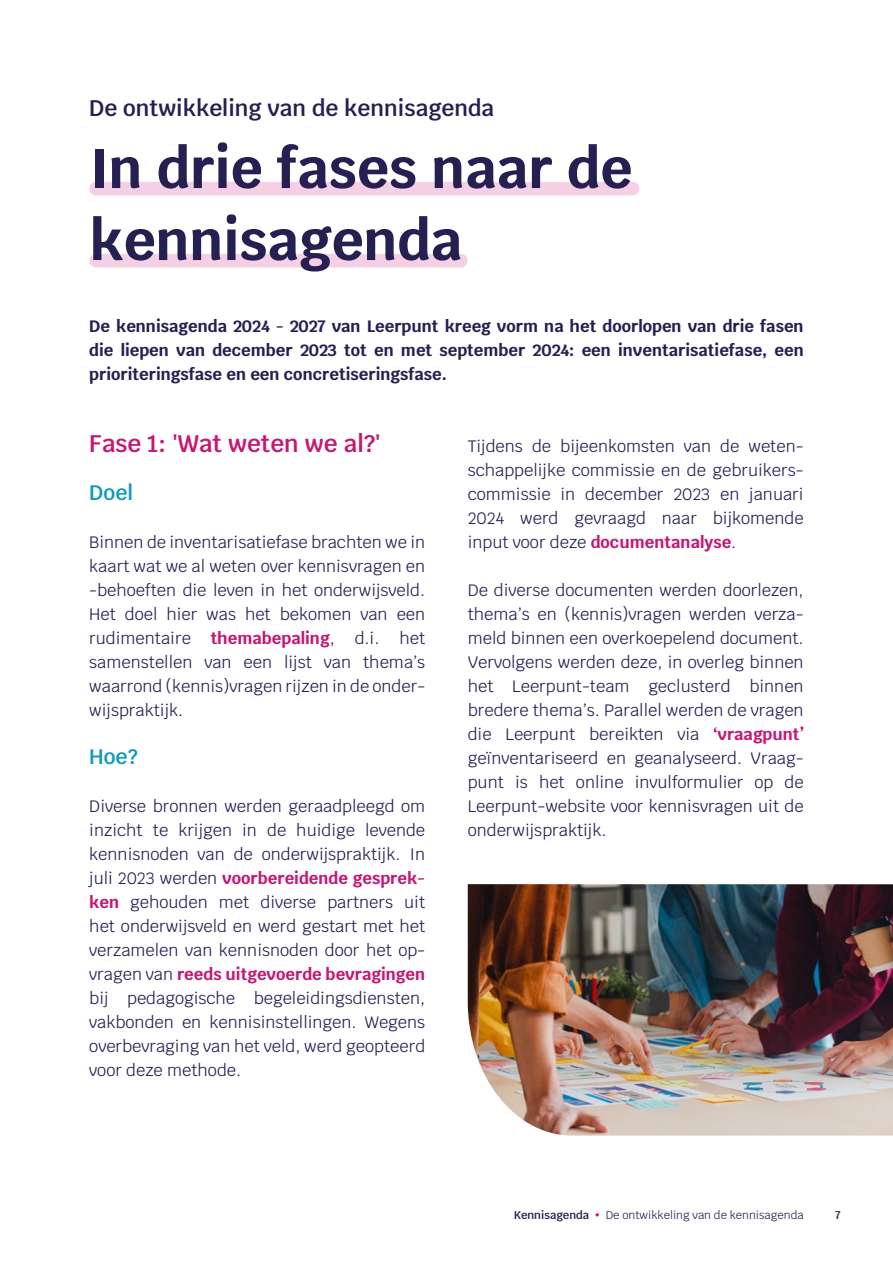
<style>
.page{position:relative;width:893px;height:1263px;background:#fff}
.page>*{position:absolute;margin:0;border:0;box-sizing:border-box;transform-origin:0 0}
.t1{font:700 55.5px/72px "Krub";color:#262052}
.t2{font:600 24px "Krub";color:#c41873}
.t3{font:600 22.5px "Krub";color:#262052}
.t4{font:600 21px "Krub";color:#119bba}
.t5{font:16.5px/24px "Krub";color:#262052;text-align:justify}
.t6{font:700 16.5px/24px "Krub";color:#262052;text-align:justify}
.t7{font:11.25px "Krub";color:#262052}
.t8{font:600 11.25px "Krub";color:#262052}
.s1{font-weight:700;color:#c41873}
.s2{font-weight:600}
.s3{color:#c41873}
</style>
<div class="page">
<div style="left:89px;top:182px;width:550px;height:13px;background:#f5d0e4;border-radius:7px"></div>
<div style="left:89px;top:254px;width:379px;height:13px;background:#f5d0e4;border-radius:7px"></div>
<img style="left:468px;top:884px;width:425px;height:251px">
<h3 class="t3" style="left:89px;top:95px;width:406px">De ontwikkeling van de kennisagenda</h3>
<h1 class="t1" style="left:89px;top:133px;width:545px">In drie fases naar de kennisagenda</h1>
<p class="t6" style="left:89px;top:314px;width:716px">De kennisagenda 2024 - 2027 van Leerpunt kreeg vorm na het doorlopen van drie fasen die liepen van december 2023 tot en met september 2024: een inventarisatiefase, een prioriteringsfase en een concretiseringsfase.</p>
<h2 class="t2" style="left:89px;top:430px;width:293px">Fase 1: 'Wat weten we al?'</h2>
<p class="t4" style="left:89px;top:481px;width:45px">Doel</p>
<p class="t5" style="left:89px;top:530px;width:337px">Binnen de inventarisatiefase brachten we in kaart wat we al weten over kennisvragen en -behoeften die leven in het onderwijsveld.<br>Het doel hier was het bekomen van een rudimentaire <span class="s1">themabepaling</span>, d.i. het samenstellen van een lijst van thema’s waarrond (kennis)vragen rijzen in de onder&shy;wijspraktijk.</p>
<p class="t4" style="left:89px;top:745px;width:50px">Hoe?</p>
<p class="t5" style="left:89px;top:794px;width:337px">Diverse bronnen werden geraadpleegd om inzicht te krijgen in de huidige levende kennisnoden van de onderwijspraktijk. In juli 2023 werden <span class="s1">voorbereidende gesprek&shy;ken</span> gehouden met diverse partners uit het onderwijsveld en werd gestart met het verzamelen van kennisnoden door het op&shy;vragen van <span class="s1">reeds uitgevoerde bevragingen </span>bij pedagogische begeleidingsdiensten, vakbonden en kennisinstellingen. Wegens overbevraging van het veld, werd geopteerd voor deze methode.</p>
<p class="t5" style="left:468px;top:434px;width:337px">Tijdens de bijeenkomsten van de weten&shy;schappelijke commissie en de gebruikers&shy;commissie in december 2023 en januari 2024 werd gevraagd naar bijkomende input voor deze <span class="s1">documentanalyse</span>.</p>
<p class="t5" style="left:468px;top:578px;width:337px">De diverse documenten werden doorlezen, thema’s en (kennis)vragen werden verza&shy;meld binnen een overkoepelend document.<br>Vervolgens werden deze, in overleg binnen het Leerpunt-team geclusterd binnen bredere thema’s. Parallel werden de vragen die Leerpunt bereikten via <span class="s1">‘vraagpunt’ </span>geïnventariseerd en geanalyseerd. Vraag&shy;punt is het online invulformulier op de Leerpunt-website voor kennisvragen uit de onderwijspraktijk.</p>
<p class="t7" style="left:514px;top:1205px;width:291px"><span class="s2">Kennisagenda</span> <span class="s3">•</span> De ontwikkeling van de kennisagenda</p>
<p class="t8" style="left:835px;top:1208px;width:7px">7</p>
</div>
